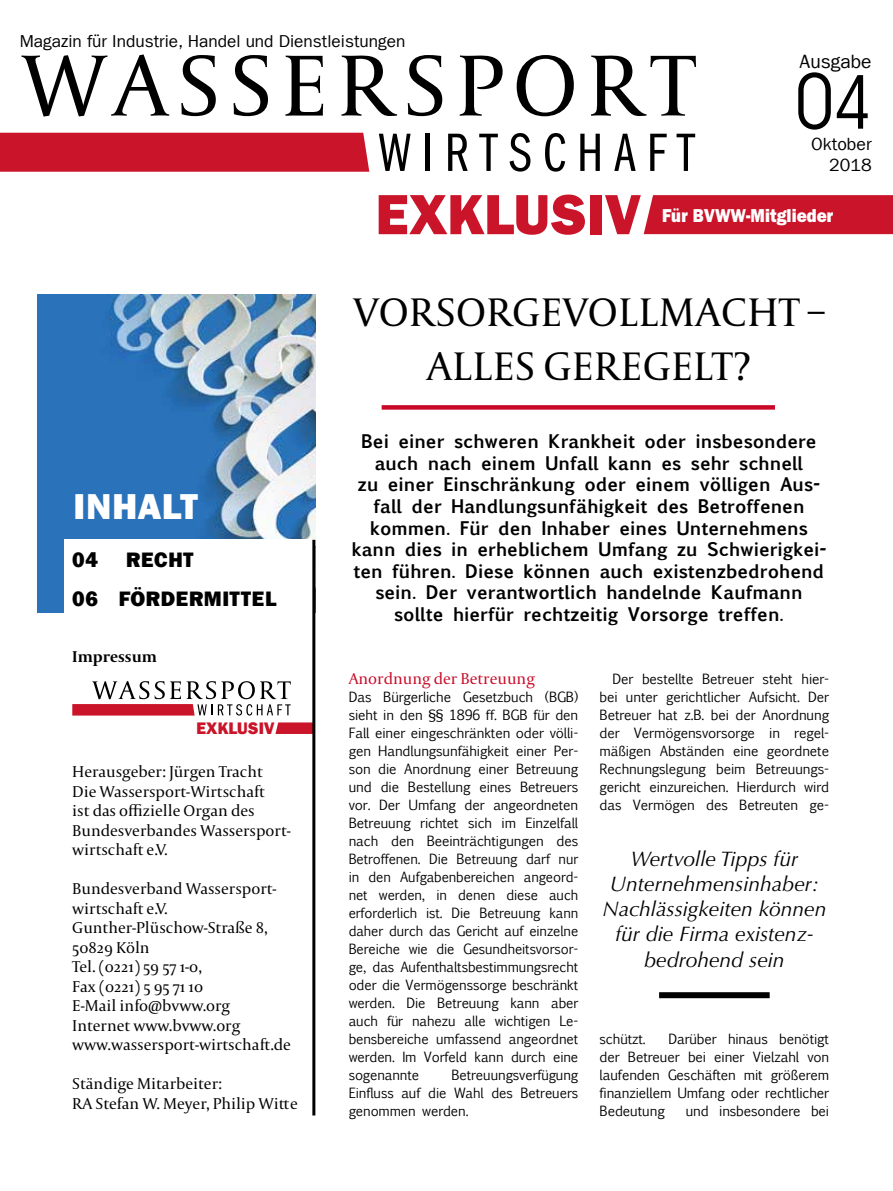
<style>
.page{position:relative;width:893px;height:1191px;background:#fff}
.page>*{position:absolute;margin:0;border:0;box-sizing:border-box;transform-origin:0 0}
.t1{font:condensed 74.85px "ITC Avant Garde Std";color:#000}
.t2{font:800 57px "Franklin Gothic LT Com";color:#ca1429}
.t3{font:42px/54px "Capitolium 2";letter-spacing:.01em;color:#000;text-align:center}
.t4{font:800 36.15px "Franklin Gothic LT Com";letter-spacing:.015em;color:#fff}
.t5{font:italic 21px/25.2px "Optima";color:#000;text-align:center}
.t6{font:800 21px/39px "Franklin Gothic LT Com";letter-spacing:.025em;color:#000}
.t7{font:19.35px "Franklin Gothic LT Com";color:#000}
.t8{font:800 18.75px "Franklin Gothic";color:#fff;scale:.9 1}
.t9{font:700 18px/21.6px "Euphemia UCAS";color:#000;text-align:center}
.t10{font:17.7px/21.1px "Franklin Gothic LT Com";color:#000;text-align:right}
.t11{font:17.25px "Franklin Gothic LT Com";color:#000}
.t12{font:800 16.8px "Franklin Gothic LT Com";color:#ca1429}
.t13{font:16.5px/19.5px "Capitolium 2";color:#000}
.t14{font:16.5px "Capitolium 2";color:#ca0928}
.t15{font:700 16.5px "Capitolium 2";color:#000}
.t16{font:13.5px/18px "Euphemia UCAS";letter-spacing:-.01em;color:#000;text-align:justify}
.s1{font-size:72.3px}
</style>
<div class="page">
<img style="left:37px;top:294px;width:278px;height:318px">
<div style="left:0;top:133px;width:369px;height:39px;background:#ca1429"></div>
<svg style="left:379px;top:134px;width:32px;height:37px"></svg>
<hr style="left:426px;top:134px;width:4px;height:37px;background:#000">
<svg style="left:448px;top:134px;width:20px;height:37px"></svg>
<svg style="left:479px;top:134px;width:19px;height:37px"></svg>
<svg style="left:510px;top:133px;width:20px;height:39px"></svg>
<svg style="left:545px;top:133px;width:20px;height:39px"></svg>
<svg style="left:580px;top:134px;width:20px;height:37px"></svg>
<svg style="left:614px;top:134px;width:22px;height:37px"></svg>
<svg style="left:650px;top:134px;width:17px;height:37px"></svg>
<svg style="left:677px;top:134px;width:18px;height:37px"></svg>
<svg style="left:22px;top:54px;width:147px;height:63px"></svg>
<svg style="left:181px;top:55px;width:35px;height:61px"></svg>
<svg style="left:233px;top:55px;width:35px;height:61px"></svg>
<svg style="left:285px;top:56px;width:38px;height:60px"></svg>
<svg style="left:341px;top:55px;width:56px;height:61px"></svg>
<svg style="left:408px;top:55px;width:34px;height:61px"></svg>
<svg style="left:460px;top:55px;width:43px;height:61px"></svg>
<svg style="left:517px;top:55px;width:57px;height:61px"></svg>
<svg style="left:591px;top:55px;width:105px;height:61px"></svg>
<div style="left:644px;top:195px;width:249px;height:39px;background:#ca1429"></div>
<div style="left:64px;top:540px;width:249px;height:584px;background:#fff"></div>
<svg style="left:72px;top:681px;width:219px;height:34px"></svg>
<svg style="left:275px;top:722px;width:37px;height:12px"></svg>
<hr style="left:312px;top:540px;width:3px;height:575px;background:#000">
<div style="left:659px;top:992px;width:111px;height:6px;background:#000"></div>
<div style="left:382px;top:405px;width:393px;height:5px;background:#ca0928"></div>
<p class="t11" style="left:20px;top:31px;width:387px">Magazin für Industrie, Handel und Dienstleistungen</p>
<h2 class="t2" style="left:376px;top:181px;width:267px">EXKLUSIV</h2>
<h3 class="t7" style="left:800px;top:50px;width:74px">Ausgabe</h3>
<h1 class="t1" style="left:795px;top:56px;width:78px">0<span class="s1">4</span></h1>
<h3 class="t10" style="left:811px;top:133px;width:62px">Oktober<br>2018</h3>
<h3 class="t8" style="left:662px;top:204px;width:192px">Für BVWW-Mitglieder</h3>
<h3 class="t4" style="left:74px;top:485px;width:126px">INHALT</h3>
<h3 class="t6" style="left:72px;top:540px;width:27px">04</h3>
<h3 class="t6" style="left:72px;top:540px;width:206px;text-indent:54px">RECHT<br>06 FÖRDERMITTEL</h3>
<p class="t15" style="left:72px;top:645px;width:86px">Impressum</p>
<p class="t12" style="left:197px;top:718px;width:80px">EXKLUSIV</p>
<p class="t13" style="left:72px;top:761px;width:220px">Herausgeber: Jürgen Tracht<br>Die Wassersport-Wirtschaft<br>ist das offizielle Organ des<br>Bundesverbandes Wassersport&shy;wirtschaft e.V.</p>
<p class="t13" style="left:72px;top:878px;width:220px">Bundesverband Wassersport&shy;wirtschaft e.V.<br>Gunther-Plüschow-Straße 8,<br>50829 Köln<br>Tel. (0221) 59 57 1-0,<br>Fax (0221) 5 95 71 10<br>E-Mail info@bvww.org<br>Internet www.bvww.org www.wassersport-wirtschaft.de</p>
<p class="t13" style="left:72px;top:1073px;width:227px">Ständige Mitarbeiter:<br>RA Stefan W. Meyer, Philip Witte</p>
<h3 class="t3" style="left:354px;top:284px;width:472px">VORSORGEVOLLMACHT –<br>ALLES GEREGELT?</h3>
<p class="t9" style="left:352px;top:430px;width:476px">Bei einer schweren Krankheit oder insbesondere auch nach einem Unfall kann es sehr schnell<br>zu einer Einschränkung oder einem völligen Aus&shy;fall der Handlungsunfähigkeit des Betroffenen kommen. Für den Inhaber eines Unternehmens kann dies in erheblichem Umfang zu Schwierigkei&shy;ten führen. Diese können auch existenzbedrohend sein. Der verantwortlich handelnde Kaufmann sollte hierfür rechtzeitig Vorsorge treffen.</p>
<p class="t14" style="left:349px;top:668px;width:188px">Anordnung der Betreuung</p>
<p class="t16" style="left:349px;top:688px;width:231px">Das Bürgerliche Gesetzbuch (BGB) sieht in den §§ 1896 ff. BGB für den Fall einer eingeschränkten oder völli&shy;gen Handlungsunfähigkeit einer Per&shy;son die Anordnung einer Betreuung und die Bestellung eines Betreuers vor. Der Umfang der angeordneten Betreuung richtet sich im Einzelfall nach den Beeinträchtigungen des Betroffenen. Die Betreuung darf nur in den Aufgabenbereichen angeord&shy;net werden, in denen diese auch erforderlich ist. Die Betreuung kann daher durch das Gericht auf einzelne Bereiche wie die Gesundheitsvorsor&shy;ge, das Aufenthaltsbestimmungsrecht oder die Vermögenssorge beschränkt werden. Die Betreuung kann aber auch für nahezu alle wichtigen Le&shy;bensbereiche umfassend angeordnet werden. Im Vorfeld kann durch eine sogenannte</p>
<p class="t16" style="left:349px;top:1066px;width:231px;text-indent:103px">Betreuungsverfügung Einfluss auf die Wahl des Betreuers genommen werden.</p>
<p class="t16" style="left:600px;top:670px;width:231px;text-indent:13px">Der bestellte Betreuer steht hier&shy;bei unter gerichtlicher Aufsicht. Der Betreuer hat z.B. bei der Anordnung der Vermögensvorsorge in regel&shy;mäßigen Abständen eine geordnete Rechnungslegung beim Betreuungs&shy;gericht einzureichen. Hierdurch wird das Vermögen des Betreuten ge-</p>
<h3 class="t5" style="left:602px;top:846px;width:226px">Wertvolle Tipps für<br>Unternehmensinhaber:<br>Nachlässigkeiten können für die Firma existenz&shy;bedrohend sein</h3>
<p class="t16" style="left:600px;top:1030px;width:231px;text-indent:69px">Darüber hinaus benötigt der Betreuer bei einer Vielzahl von laufenden Geschäften mit größerem finanziellem Umfang oder rechtlicher Bedeutung</p>
<p class="t16" style="left:600px;top:1030px;width:48px">schützt.</p>
<p class="t16" style="left:686px;top:1102px;width:145px">und insbesondere bei</p>
</div>
